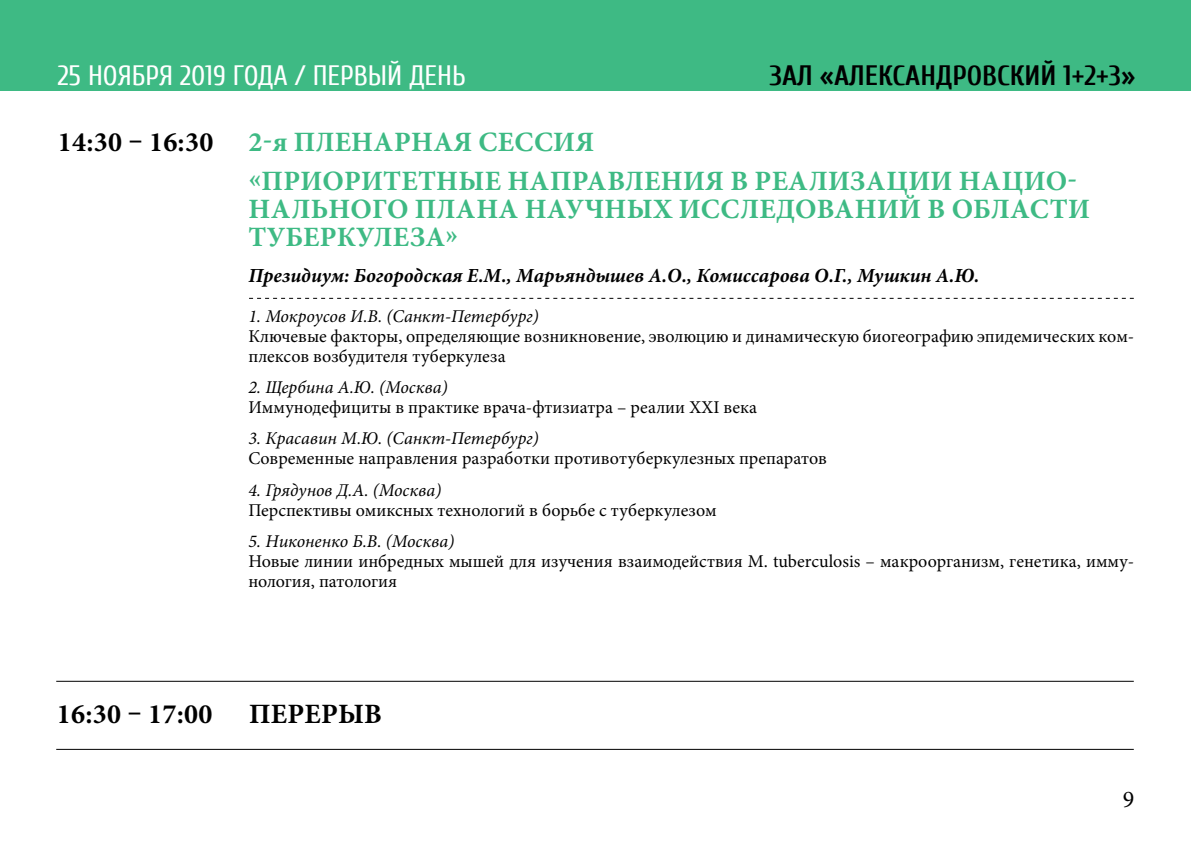
<style>
.page{position:relative;width:1191px;height:851px;background:#fff}
.page>*{position:absolute;margin:0;border:0;box-sizing:border-box;transform-origin:0 0}
.t1{font:700 28px/39.4px "Minion Pro";letter-spacing:.01em;color:#3eba84}
.t2{font:700 28px "Minion Pro";letter-spacing:.01em;color:#000}
.t3{font:28px "Cuprum";color:#fff}
.t4{font:700 28px "Cuprum";color:#000}
.t5{font:24px "Minion Pro";color:#000}
.t6{font:italic 700 20px "Minion Pro";color:#000}
.t7{font:18px/20px "Minion Pro";color:#000}
.t8{font:italic 18px "Minion Pro";color:#000}
</style>
<div class="page">
<div style="left:0;top:0;width:1191px;height:91px;background:#3eba84"></div>
<svg style="left:249px;top:298px;width:884px;height:1px"></svg>
<hr style="left:56px;top:680px;width:1077px;height:1px;background:#000">
<hr style="left:56px;top:748px;width:1077px;height:1px;background:#000">
<h1 class="t3" style="left:58px;top:60px;width:271px">25 ноября 2019 года / ПЕРВЫЙ</h1>
<h1 class="t3" style="left:409px;top:60px;width:15px">ДЕНЬ</h1>
<h1 class="t4" style="left:769px;top:59px;width:81px">ЗАЛ «александро</h1>
<h1 class="t4" style="left:982px;top:59px;width:30px">вский</h1>
<h1 class="t4" style="left:1063px;top:59px;width:73px">1+2+3»</h1>
<h1 class="t2" style="left:58px;top:122px;width:157px">14:30 – 16:30</h1>
<h1 class="t1" style="left:248px;top:122px;width:347px">2-я ПЛЕНАРНАЯ СЕССИЯ «Приорит</h1>
<h1 class="t1" style="left:401px;top:161px;width:40px">етны</h1>
<h1 class="t1" style="left:485px;top:161px;width:44px">е напра</h1>
<h1 class="t1" style="left:607px;top:161px;width:75px">вления</h1>
<h1 class="t1" style="left:730px;top:161px;width:118px">в реализа</h1>
<h1 class="t1" style="left:886px;top:161px;width:192px">ции нацио-</h1>
<h1 class="t1" style="left:248px;top:189px;width:229px">нального плана</h1>
<h1 class="t1" style="left:525px;top:189px;width:22px">научны</h1>
<h1 class="t1" style="left:653px;top:189px;width:47px">х исс</h1>
<h1 class="t1" style="left:740px;top:189px;width:116px">ледовани</h1>
<h1 class="t1" style="left:899px;top:189px;width:132px">й в области</h1>
<h1 class="t1" style="left:248px;top:217px;width:91px">туберку</h1>
<h1 class="t1" style="left:374px;top:217px;width:86px">леза»</h1>
<p class="t6" style="left:248px;top:261px;width:732px">Президиум: Богородская Е.М., Марьяндышев А.О., Комиссарова О.Г., Мушкин А.Ю.</p>
<p class="t8" style="left:248px;top:303px;width:292px">1. Мокроусов И.В. (Санкт-Петербург)</p>
<p class="t7" style="left:248px;top:326px;width:887px">Ключевые факторы, определяющие возникновение, эволюцию и динамическую биогеографию эпидемических ком&shy;плексов возбудителя туберкулеза</p>
<p class="t8" style="left:248px;top:375px;width:201px">2. Щербина А.Ю. (Москва)</p>
<p class="t7" style="left:248px;top:397px;width:510px">Иммунодефициты в практике врача-фтизиатра – реалии XXI века</p>
<p class="t8" style="left:248px;top:426px;width:292px">3. Красавин М.Ю. (Санкт-Петербург)</p>
<p class="t7" style="left:248px;top:448px;width:580px">Современные направления разработки противотуберкулезных препаратов</p>
<p class="t8" style="left:248px;top:477px;width:194px">4. Грядунов Д.А. (Москва)</p>
<p class="t7" style="left:248px;top:500px;width:470px">Перспективы омиксных технологий в борьбе с туберкулезом</p>
<p class="t8" style="left:248px;top:529px;width:207px">5. Никоненко Б.В. (Москва)</p>
<p class="t7" style="left:248px;top:551px;width:887px">Новые линии инбредных мышей для изучения взаимодействия M. tuberculosis – макроорганизм, генетика, имму&shy;нология, патология</p>
<h1 class="t2" style="left:57px;top:694px;width:157px">16:30 – 17:00</h1>
<h1 class="t2" style="left:249px;top:694px;width:93px">перерыВ</h1>
<h2 class="t5" style="left:1122px;top:783px;width:13px">9</h2>
</div>
